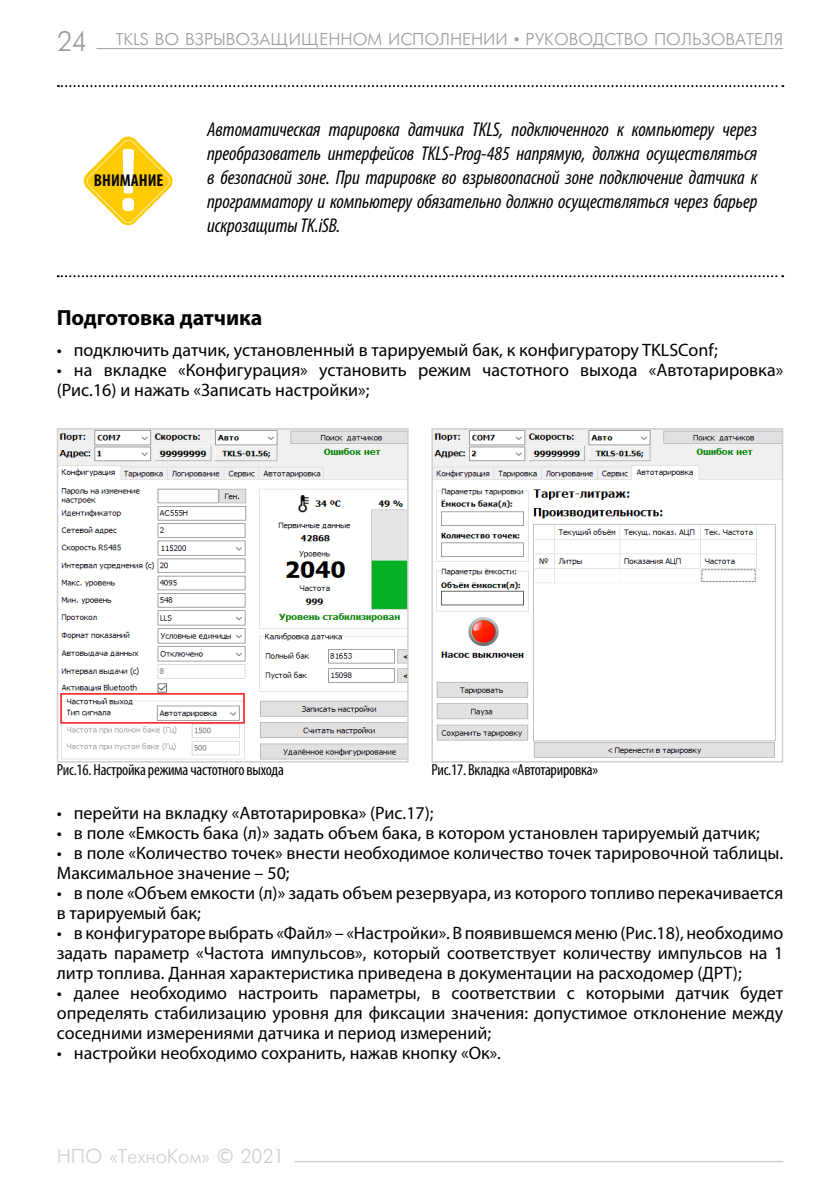
<style>
.page{position:relative;width:840px;height:1191px;background:#fff}
.page>*{position:absolute;margin:0;border:0;box-sizing:border-box;transform-origin:0 0}
.t1{font:700 22px "Myriad Pro";letter-spacing:-.005em;color:#000}
.t2{font:italic condensed 20px/24px "Myriad Pro";letter-spacing:-.005em;color:#000;text-align:justify}
.t3{font:20px "Futuris Cyrillic";letter-spacing:-.005em;color:#d0d0d0}
.t4{font:18px/20px "Myriad Pro";color:#000}
.t5{font:700 condensed 17.2px "Myriad Pro";color:#090909}
.t6{font:17px "Futuris Cyrillic";color:#9d9d9c}
.t7{font:condensed 16px "Myriad Pro";letter-spacing:-.015em;color:#000}
.s1{font-size:28px}
</style>
<div class="page">
<hr style="left:294px;top:1160px;width:488px;height:2px;background:#d0d0d0">
<hr style="left:96px;top:48px;width:686px;height:1px;background:#9d9d9c">
<img style="left:60px;top:431px;width:345px;height:328px">
<div style="left:57px;top:428px;width:351px;height:334px;border:2px solid #d0d0d0"></div>
<img style="left:434px;top:431px;width:345px;height:327px">
<div style="left:431px;top:428px;width:351px;height:334px;border:2px solid #d0d0d0"></div>
<svg style="left:58px;top:85px;width:724px;height:2px"></svg>
<svg style="left:83px;top:136px;width:90px;height:90px"></svg>
<svg style="left:58px;top:275px;width:724px;height:2px"></svg>
<p class="t6" style="left:57px;top:31px;width:727px"><span class="s1">24</span> TKLS ВО ВЗРЫВОЗАЩИЩЕННОМ ИСПОЛНЕНИИ • РУКОВОДСТВО ПОЛЬЗОВАТЕЛЯ</p>
<p class="t5" style="left:94px;top:170px;width:71px">ВНИМАНИЕ</p>
<p class="t2" style="left:207px;top:118px;width:551px">Автоматическая тарировка датчика TKLS, подключенного к компьютеру через преобразователь интерфейсов TKLS-Prog-485 напрямую, должна осуществляться в безопасной зоне. При тарировке во взрывоопасной зоне подключение датчика к программатору и компьютеру обязательно должно осуществляться через барьер искрозащиты TK.iSB.</p>
<p class="t1" style="left:57px;top:303px;width:207px">Подготовка датчика</p>
<p class="t4" style="left:57px;top:340px;width:662px">• подключить датчик, установленный в тарируемый бак, к конфигуратору TKLSConf;</p>
<p class="t4" style="left:57px;top:360px;width:727px">• на вкладке «Конфигурация» установить режим частотного выхода «Автотарировка» (Рис.16) и нажать «Записать настройки»;</p>
<p class="t7" style="left:57px;top:759px;width:228px">Рис.16. Настройка режима частотного выхода</p>
<p class="t4" style="left:57px;top:803px;width:378px">• перейти на вкладку «Автотарировка» (Рис.17);</p>
<p class="t4" style="left:57px;top:823px;width:704px">• в поле «Емкость бака (л)» задать объем бака, в котором установлен тарируемый датчик;</p>
<p class="t4" style="left:57px;top:843px;width:727px">• в поле «Количество точек» внести необходимое количество точек тарировочной таблицы.<br>Максимальное значение – 50;</p>
<p class="t4" style="left:57px;top:883px;width:727px">• в поле «Объем емкости (л)» задать объем резервуара, из которого топливо перекачивается в тарируемый бак;</p>
<p class="t4" style="left:57px;top:923px;width:727px;text-align:justify">• в конфигураторе выбрать «Файл» – «Настройки». В появившемся меню (Рис.18), необходимо задать параметр «Частота импульсов», который соответствует количеству импульсов на 1 литр топлива. Данная характеристика приведена в документации на расходомер (ДРТ);</p>
<p class="t4" style="left:57px;top:983px;width:727px;text-align:justify">• далее необходимо настроить параметры, в соответствии с которыми датчик будет определять стабилизацию уровня для фиксации значения: допустимое отклонение между соседними измерениями датчика и период измерений;</p>
<p class="t4" style="left:57px;top:1043px;width:445px">• настройки необходимо сохранить, нажав кнопку «Ок».</p>
<p class="t7" style="left:431px;top:759px;width:168px">Рис.17. Вкладка «Автотарировка»</p>
<p class="t3" style="left:57px;top:1145px;width:229px">НПО «ТехноКом» © 2021</p>
</div>
